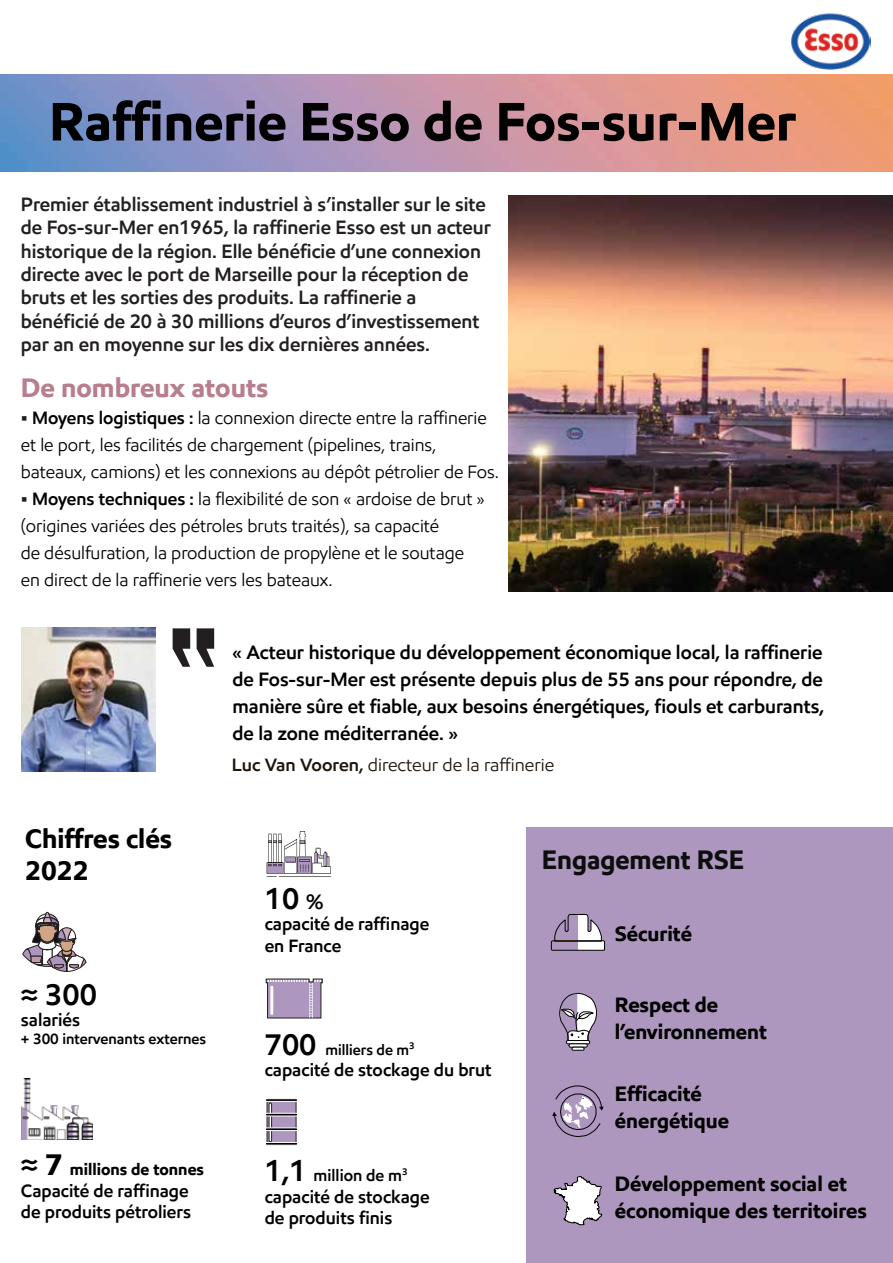
<style>
.page{position:relative;width:893px;height:1263px;background:#fff}
.page>*{position:absolute;margin:0;border:0;box-sizing:border-box;transform-origin:0 0}
.t1{font:700 54px "E Mprint";color:#010101}
.t2{font:600 30px "E Mprint";color:#000}
.t3{font:700 27px "E Mprint";color:#b77e8c}
.t4{font:700 27px/32.4px "E Mprint";color:#000}
.t5{font:700 27px "E Mprint";color:#0c0d0d}
.t6{font:700 21px/27px "E Mprint";color:#000}
.t7{font:600 19.5px/23.4px "E Mprint";color:#231f20}
.t8{font:600 19.5px/27px "E Mprint";color:#000;text-align:justify}
.t9{font:18px/27px "E Mprint";color:#000}
.t10{font:600 18px/21.6px "E Mprint";color:#000}
.t11{font:18px "E Mprint";color:#1e150b}
.t12{font:700 16.5px "E Mprint";color:#000}
.t13{font:600 16.5px "E Mprint";color:#000}
.t14{font:600 15px "E Mprint";color:#000}
.s1{font-weight:600;color:#231f20}
.s2{font-weight:600}
.s3{font-weight:600;font-size:30px}
.s4{font-size:30px}
.s5{font-size:21px}
</style>
<div class="page">
<img style="left:0;top:74px;width:893px;height:98px">
<img style="left:791px;top:13px;width:79px;height:56px">
<div style="left:526px;top:827px;width:367px;height:436px;background:#ae97be"></div>
<div style="left:267px;top:1101px;width:29px;height:43px;background:#ae97be"></div>
<svg style="left:269px;top:1102px;width:3px;height:40px"></svg>
<div style="left:265px;top:1098px;width:33px;height:4px;border:1px solid #fff"></div>
<div style="left:265px;top:1142px;width:33px;height:3px;border:1px solid #fff"></div>
<div style="left:265px;top:1127px;width:33px;height:4px;border:1px solid #fff"></div>
<div style="left:265px;top:1113px;width:33px;height:3px;border:1px solid #fff"></div>
<svg style="left:267px;top:831px;width:64px;height:46px"></svg>
<img style="left:21px;top:628px;width:135px;height:143px">
<img style="left:509px;top:196px;width:384px;height:395px">
<svg style="left:266px;top:978px;width:57px;height:40px;background:#af9dbb"></svg>
<svg style="left:22px;top:912px;width:65px;height:60px"></svg>
<svg style="left:551px;top:914px;width:54px;height:37px"></svg>
<svg style="left:559px;top:992px;width:38px;height:59px"></svg>
<svg style="left:552px;top:1085px;width:52px;height:52px"></svg>
<svg style="left:553px;top:1176px;width:50px;height:50px"></svg>
<img style="left:21px;top:1078px;width:72px;height:61px">
<h1 class="t1" style="left:49px;top:89px;width:748px">Raffinerie Esso de Fos-sur-Mer</h1>
<p class="t7" style="left:21px;top:192px;width:472px">Premier établissement industriel à s’installer sur le site de Fos-sur-Mer en1965, la raffinerie Esso est un acteur historique de la région. Elle bénéficie d’une connexion directe avec le port de Marseille pour la réception de bruts et les sorties des produits. La raffinerie a bénéficié de 20 à 30 millions d’euros d’investissement par an en moyenne sur les dix dernières années.</p>
<h3 class="t3" style="left:21px;top:371px;width:249px">De nombreux atouts</h3>
<p class="t9" style="left:21px;top:404px;width:480px"><span class="s1">•</span> <span class="s2">Moyens logistiques :</span> la connexion directe entre la raffinerie et le port, les facilités de chargement (pipelines, trains, bateaux, camions) et les connexions au dépôt pétrolier de Fos.</p>
<p class="t9" style="left:21px;top:485px;width:466px"><span class="s1">•</span> <span class="s2">Moyens techniques :</span> la flexibilité de son « ardoise de brut » (origines variées des pétroles bruts traités), sa capacité<br>de désulfuration, la production de propylène et le soutage en direct de la raffinerie vers les bateaux.</p>
<p class="t8" style="left:232px;top:638px;width:593px">« Acteur historique du développement économique local, la raffinerie de Fos-sur-Mer est présente depuis plus de 55 ans pour répondre, de manière sûre et fiable, aux besoins énergétiques, fiouls et carburants, de la zone méditerranée. »</p>
<h3 class="t4" style="left:25px;top:822px;width:148px">Chiffres clés<br>2022</h3>
<h2 class="t2" style="left:21px;top:976px;width:78px">≈ 300</h2>
<p class="t10" style="left:21px;top:1009px;width:61px">salariés</p>
<p class="t14" style="left:21px;top:1030px;width:187px">+ 300 intervenants externes</p>
<p class="t12" style="left:21px;top:1159px;width:185px"><span class="s3">≈</span> <span class="s4">7</span> millions de tonnes</p>
<p class="t10" style="left:21px;top:1179px;width:172px">Capacité de raffinage de produits pétroliers</p>
<p class="t11" style="left:232px;top:753px;width:324px"><span class="s2">Luc Van Vooren,</span> directeur de la raffinerie</p>
<h2 class="t2" style="left:265px;top:880px;width:60px">10 <span class="s5">%</span></h2>
<p class="t10" style="left:265px;top:913px;width:166px">capacité de raffinage en France</p>
<p class="t14" style="left:265px;top:1040px;width:151px"><span class="s4">700</span> milliers de m<sup>3</sup></p>
<p class="t10" style="left:265px;top:1059px;width:228px">capacité de stockage du brut</p>
<p class="t13" style="left:265px;top:1165px;width:144px"><span class="s4">1,1</span> million de m<sup>3</sup></p>
<p class="t10" style="left:265px;top:1185px;width:166px">capacité de stockage de produits finis</p>
<h3 class="t5" style="left:542px;top:843px;width:204px">Engagement RSE</h3>
<p class="t6" style="left:615px;top:920px;width:79px">Sécurité</p>
<p class="t6" style="left:615px;top:991px;width:153px">Respect de l’environnement</p>
<p class="t6" style="left:615px;top:1080px;width:116px">Efficacité énergétique</p>
<p class="t6" style="left:615px;top:1170px;width:253px">Développement social et économique des territoires</p>
</div>
